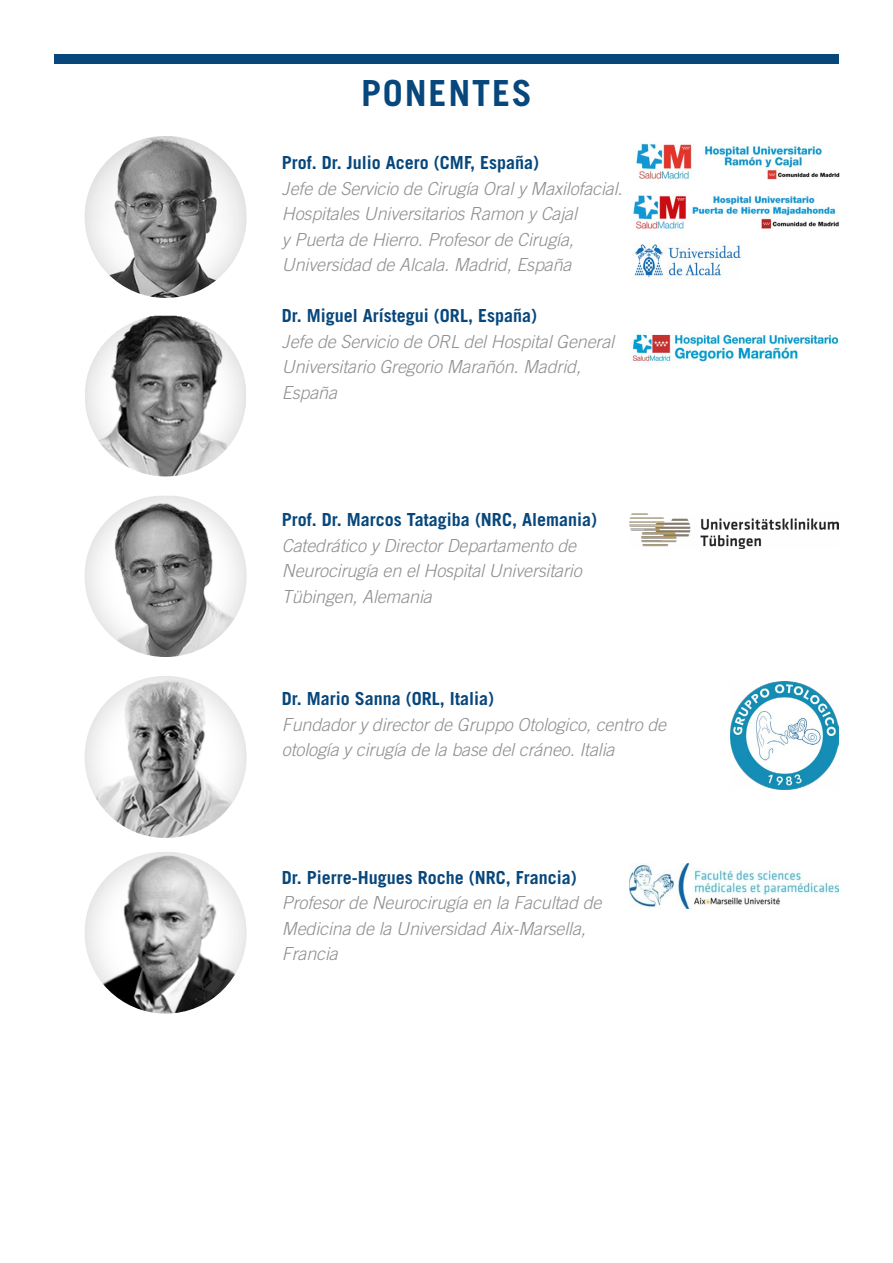
<style>
.page{position:relative;width:893px;height:1263px;background:#fff}
.page>*{position:absolute;margin:0;border:0;box-sizing:border-box;transform-origin:0 0}
.t1{font:700 36px "Trade Gothic";letter-spacing:.05em;color:#07477c}
.t2{font:italic 300 18px/25.5px "Trade Gothic";letter-spacing:-.01em;color:#909090}
.t3{font:700 18px "Trade Gothic";color:#07477c}
</style>
<div class="page">
<img style="left:85px;top:136px;width:162px;height:162px;border-radius:81px">
<img style="left:85px;top:314px;width:162px;height:162px;border-radius:81px">
<img style="left:85px;top:495px;width:162px;height:162px;border-radius:81px">
<img style="left:85px;top:676px;width:162px;height:162px;border-radius:81px">
<img style="left:85px;top:851px;width:162px;height:162px;border-radius:81px">
<div style="left:54px;top:54px;width:785px;height:10px;background:#07477c"></div>
<img style="left:632px;top:332px;width:207px;height:31px">
<img style="left:630px;top:513px;width:209px;height:36px">
<img style="left:731px;top:681px;width:108px;height:108px">
<img style="left:629px;top:864px;width:210px;height:44px">
<img style="left:636px;top:143px;width:204px;height:37px">
<img style="left:632px;top:195px;width:207px;height:34px">
<img style="left:634px;top:244px;width:107px;height:34px">
<h1 class="t1" style="left:361px;top:71px;width:172px">PONENTES</h1>
<p class="t3" style="left:282px;top:152px;width:259px">Prof. Dr. Julio Acero (CMF, España)</p>
<p class="t2" style="left:282px;top:176px;width:342px">Jefe de Servicio de Cirugía Oral y Maxilofacial.<br>Hospitales Universitarios Ramon y Cajal<br>y Puerta de Hierro. Profesor de Cirugía, Universidad de Alcala. Madrid, España</p>
<p class="t3" style="left:282px;top:305px;width:257px">Dr. Miguel Arístegui (ORL, España)</p>
<p class="t2" style="left:282px;top:329px;width:334px">Jefe de Servicio de ORL del Hospital General<br>Universitario Gregorio Marañón. Madrid,<br>España</p>
<p class="t3" style="left:282px;top:509px;width:317px">Prof. Dr. Marcos Tatagiba (NRC, Alemania)</p>
<p class="t2" style="left:282px;top:533px;width:301px">Catedrático y Director Departamento de<br>Neurocirugía en el Hospital Universitario<br>Tübingen, Alemania</p>
<p class="t3" style="left:282px;top:687px;width:214px">Dr. Mario Sanna (ORL, Italia)</p>
<p class="t2" style="left:282px;top:711px;width:386px">Fundador y director de Gruppo Otologico, centro de otología y cirugía de la base del cráneo. Italia</p>
<p class="t3" style="left:282px;top:866px;width:297px">Dr. Pierre-Hugues Roche (NRC, Francia)</p>
<p class="t2" style="left:282px;top:890px;width:321px">Profesor de Neurocirugía en la Facultad de<br>Medicina de la Universidad Aix-Marsella,<br>Francia</p>
</div>
